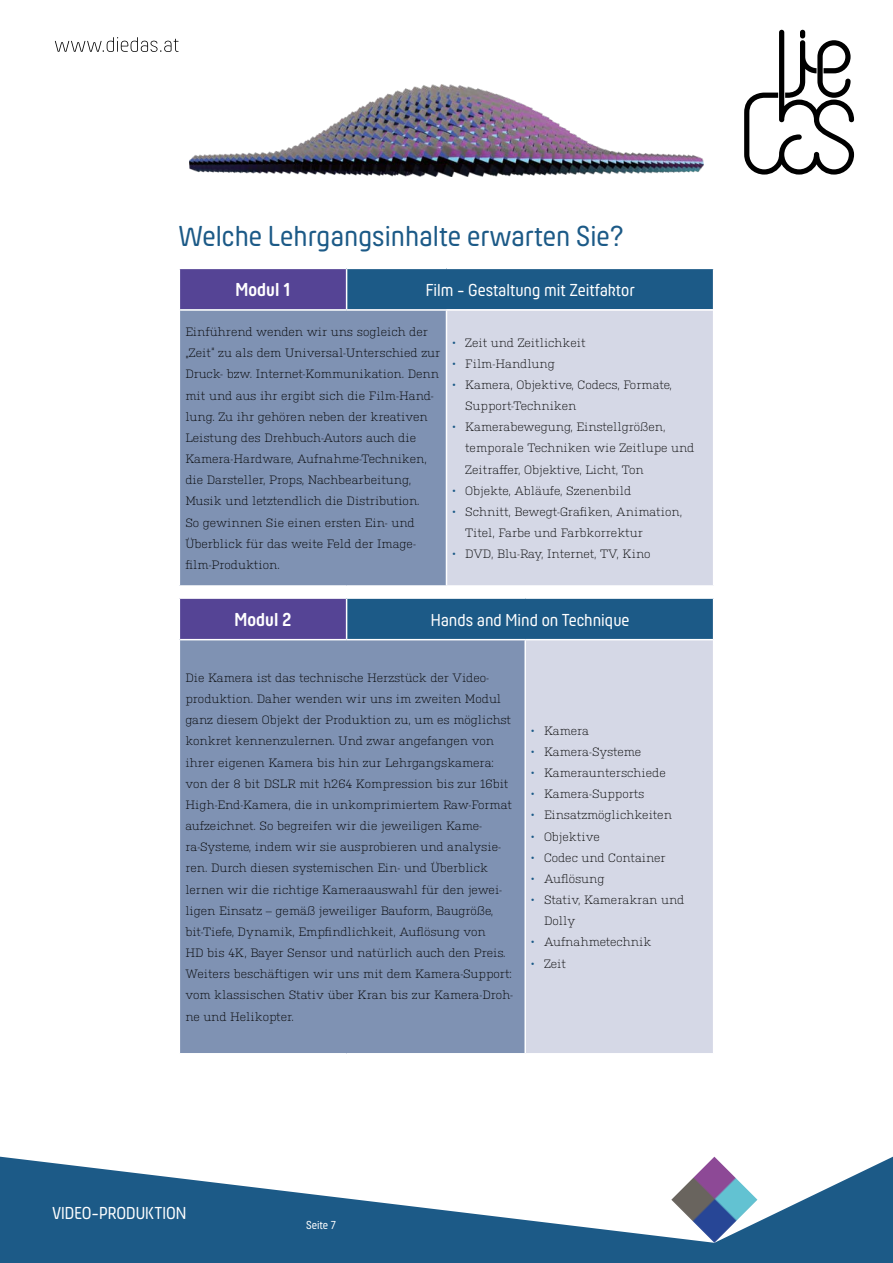
<style>
.page{position:relative;width:893px;height:1263px;background:#fff}
.page>*{position:absolute;margin:0;border:0;box-sizing:border-box;transform-origin:0 0}
.t1{font:30px "Hansom FY";color:#1c5a87}
.t2{font:700 19.5px "Hansom FY";color:#fff}
.t3{font:18px "Hansom FY";color:#fff}
.t4{font:300 12px/21.1px "Kulturista";color:#000}
.t5{font:300 12px "Kulturista";letter-spacing:-.02em;color:#000}
.t6{font:12px "Hansom FY";color:#fff}
.s1{color:#1c5a87}
</style>
<div class="page">
<svg style="left:0;top:1157px;width:893px;height:106px;fill:#1c5a87"></svg>
<img style="left:671px;top:1157px;width:86px;height:86px">
<img style="left:189px;top:85px;width:515px;height:92px">
<svg style="left:55px;top:37px;width:124px;height:15px"></svg>
<svg style="left:744px;top:30px;width:110px;height:145px"></svg>
<div style="left:179px;top:268px;width:168px;height:42px;background:#554495"></div>
<div style="left:347px;top:268px;width:367px;height:42px;background:#1c5a87"></div>
<div style="left:179px;top:310px;width:267px;height:276px;background:#7f92b3"></div>
<div style="left:446px;top:310px;width:268px;height:276px;background:#d5d8e6"></div>
<hr style="left:179px;top:269px;width:1px;height:41px;background:#fff">
<hr style="left:179px;top:310px;width:1px;height:275px;background:#fff">
<hr style="left:179px;top:585px;width:168px;height:2px;background:#fff">
<hr style="left:347px;top:585px;width:99px;height:2px;background:#fff">
<hr style="left:346px;top:269px;width:1px;height:40px;background:#fff">
<hr style="left:713px;top:269px;width:1px;height:41px;background:#fff">
<hr style="left:446px;top:311px;width:1px;height:274px;background:#fff">
<hr style="left:713px;top:310px;width:1px;height:275px;background:#fff">
<hr style="left:446px;top:585px;width:268px;height:2px;background:#fff">
<hr style="left:179px;top:268px;width:168px;height:1px;background:#fff">
<hr style="left:347px;top:268px;width:99px;height:1px;background:#fff">
<hr style="left:446px;top:268px;width:268px;height:1px;background:#fff">
<hr style="left:180px;top:309px;width:167px;height:2px;background:#fff">
<hr style="left:347px;top:309px;width:99px;height:2px;background:#fff">
<hr style="left:446px;top:309px;width:267px;height:2px;background:#fff">
<div style="left:179px;top:598px;width:168px;height:42px;background:#554495"></div>
<div style="left:347px;top:598px;width:367px;height:42px;background:#1c5a87"></div>
<div style="left:179px;top:640px;width:346px;height:414px;background:#7f92b3"></div>
<div style="left:525px;top:640px;width:189px;height:414px;background:#d5d8e6"></div>
<hr style="left:179px;top:599px;width:1px;height:41px;background:#fff">
<hr style="left:179px;top:640px;width:1px;height:413px;background:#fff">
<hr style="left:179px;top:1053px;width:168px;height:1px;background:#fff">
<hr style="left:347px;top:1053px;width:178px;height:1px;background:#fff">
<hr style="left:346px;top:599px;width:1px;height:40px;background:#fff">
<hr style="left:713px;top:599px;width:1px;height:41px;background:#fff">
<hr style="left:524px;top:640px;width:2px;height:413px;background:#fff">
<hr style="left:713px;top:640px;width:1px;height:413px;background:#fff">
<hr style="left:525px;top:1053px;width:189px;height:1px;background:#fff">
<hr style="left:179px;top:597px;width:168px;height:2px;background:#fff">
<hr style="left:347px;top:597px;width:178px;height:2px;background:#fff">
<hr style="left:525px;top:597px;width:189px;height:2px;background:#fff">
<hr style="left:180px;top:639px;width:167px;height:1px;background:#fff">
<hr style="left:347px;top:639px;width:178px;height:1px;background:#fff">
<hr style="left:525px;top:639px;width:188px;height:1px;background:#fff">
<h1 class="t1" style="left:179px;top:219px;width:447px">Welche Lehrgangsinhalte erwarten Sie?</h1>
<h2 class="t2" style="left:236px;top:279px;width:56px">Modul 1</h2>
<h3 class="t3" style="left:426px;top:280px;width:211px">Film - Gestaltung mit Zeitfaktor</h3>
<p class="t4" style="left:185px;top:320px;width:256px">Einführend wenden wir uns sogleich der „Zeit“ zu als dem Universal-Unterschied zur Druck- bzw. Internet-Kommunikation. Denn mit und aus ihr ergibt sich die Film-Hand&shy;lung. Zu ihr gehören neben der kreativen Leistung des Drehbuch-Autors auch die Kamera-Hardware, Aufnahme-Techniken, die Darsteller, Props, Nachbearbeitung, Musik und letztendlich die Distribution.<br>So gewinnen Sie einen ersten Ein- und Überblick für das weite Feld der Image&shy;film-Produktion.</p>
<p class="t4" style="left:452px;top:331px;width:135px"><span class="s1">•</span> Zeit und Zeitlichkeit</p>
<p class="t4" style="left:452px;top:352px;width:104px"><span class="s1">•</span> Film-Handlung</p>
<p class="t4" style="left:465px;top:373px;width:208px;text-indent:-13px"><span class="s1">•</span> Kamera, Objektive, Codecs, Formate,<br>Support-Techniken</p>
<p class="t4" style="left:465px;top:416px;width:231px;text-indent:-13px"><span class="s1">•</span> Kamerabewegung, Einstellgrößen, temporale Techniken wie Zeitlupe und<br>Zeitraffer, Objektive, Licht, Ton</p>
<p class="t4" style="left:452px;top:479px;width:180px"><span class="s1">•</span> Objekte, Abläufe, Szenenbild</p>
<p class="t4" style="left:465px;top:500px;width:218px;text-indent:-13px"><span class="s1">•</span> Schnitt, Bewegt-Grafiken, Animation,<br>Titel, Farbe und Farbkorrektur</p>
<p class="t4" style="left:452px;top:543px;width:199px"><span class="s1">•</span> DVD, Blu-Ray, Internet, TV, Kino</p>
<h2 class="t2" style="left:235px;top:608px;width:58px">Modul 2</h2>
<h3 class="t3" style="left:431px;top:609px;width:200px">Hands and Mind on Technique</h3>
<p class="t4" style="left:185px;top:666px;width:329px">Die Kamera ist das technische Herzstück der Video&shy;produktion. Daher wenden wir uns im zweiten Modul ganz diesem Objekt der Produktion zu, um es möglichst konkret kennenzulernen. Und zwar angefangen von ihrer eigenen Kamera bis hin zur Lehrgangskamera: von der 8 bit DSLR mit h264 Kompression bis zur 16bit High-End-Kamera, die in unkomprimiertem Raw-Format aufzeichnet. So begreifen wir die jeweiligen Kame&shy;ra-Systeme, indem wir sie ausprobieren und analysie&shy;ren. Durch diesen systemischen Ein- und Überblick lernen wir die richtige Kameraauswahl für den jewei&shy;ligen Einsatz – gemäß jeweiliger Bauform, Baugröße, bit-Tiefe, Dynamik, Empfindlichkeit, Auflösung von<br>HD bis 4K, Bayer Sensor und natürlich auch den Preis.<br>Weiters beschäftigen wir uns mit dem Kamera-Support: vom klassischen Stativ über Kran bis zur Kamera-Droh&shy;ne und Helikopter.</p>
<p class="t4" style="left:531px;top:719px;width:59px"><span class="s1">•</span> Kamera</p>
<p class="t5" style="left:531px;top:743px;width:112px"><span class="s1">•</span> Kamera-Systeme</p>
<p class="t4" style="left:531px;top:761px;width:136px"><span class="s1">•</span> Kameraunterschiede</p>
<p class="t4" style="left:531px;top:782px;width:115px"><span class="s1">•</span> Kamera-Supports</p>
<p class="t4" style="left:531px;top:804px;width:142px"><span class="s1">•</span> Einsatzmöglichkeiten</p>
<p class="t4" style="left:531px;top:825px;width:70px"><span class="s1">•</span> Objektive</p>
<p class="t4" style="left:531px;top:846px;width:136px"><span class="s1">•</span> Codec und Container</p>
<p class="t4" style="left:531px;top:867px;width:75px"><span class="s1">•</span> Auflösung</p>
<p class="t4" style="left:544px;top:888px;width:142px;text-indent:-13px"><span class="s1">•</span> Stativ, Kamerakran und<br>Dolly</p>
<p class="t4" style="left:531px;top:931px;width:122px"><span class="s1">•</span> Aufnahmetechnik</p>
<p class="t4" style="left:531px;top:952px;width:36px"><span class="s1">•</span> Zeit</p>
<h3 class="t3" style="left:52px;top:1203px;width:136px">VIDEO-PRODUKTION</h3>
<p class="t6" style="left:306px;top:1218px;width:31px">Seite 7</p>
</div>
